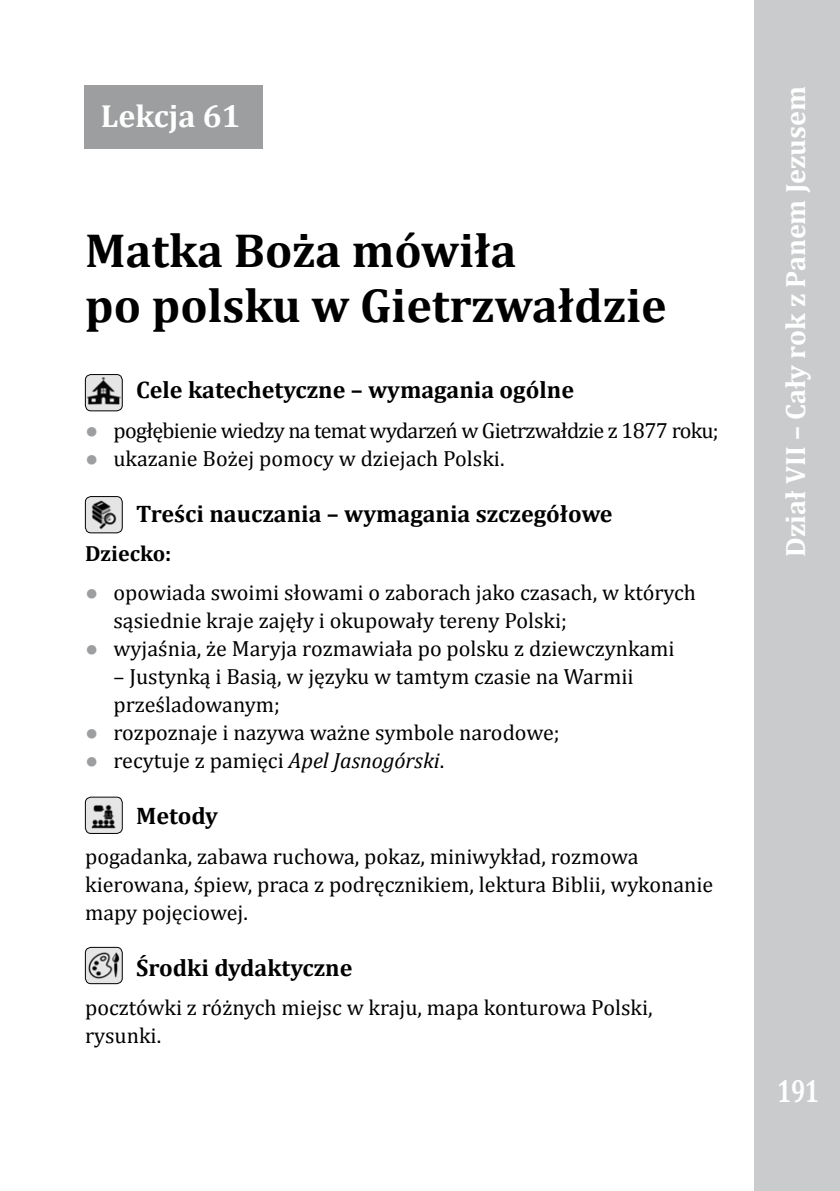
<style>
.page{position:relative;width:840px;height:1191px;background:#fff}
.page>*{position:absolute;margin:0;border:0;box-sizing:border-box;transform-origin:0 0}
.t1{font:700 48px/55.2px "Cambria";color:#000}
.t2{font:700 32px "Cambria";color:#fff}
.t3{font:700 32px "Cambria";color:#fff;scale:.75 1}
.t4{font:700 28px "Cambria";color:#fff}
.t5{font:700 24px "Cambria";color:#000}
.t6{font:22px/28px "Cambria";color:#000}
.t7{font:22px "Cambria";letter-spacing:-.03em;color:#000}
.t8{font:700 22px "Cambria";color:#000}
.s1{font-family:"Arial";color:#9c9e9f}
.s2{font-style:italic}
</style>
<div class="page">
<div style="left:754px;top:0;width:85px;height:1191px;background:#c9cbcc"></div>
<div style="left:84px;top:85px;width:178px;height:64px;background:#9c9e9f"></div>
<img style="left:85px;top:374px;width:37px;height:37px">
<div style="left:85px;top:374px;width:37px;height:37px;border:1px solid #000;border-radius:6px"></div>
<img style="left:85px;top:496px;width:37px;height:37px">
<div style="left:85px;top:496px;width:37px;height:37px;border:1px solid #000;border-radius:6px"></div>
<img style="left:85px;top:797px;width:37px;height:36px">
<div style="left:85px;top:797px;width:37px;height:36px;border:1px solid #000;border-radius:6px"></div>
<img style="left:85px;top:947px;width:37px;height:36px">
<div style="left:85px;top:947px;width:37px;height:37px;border:1px solid #000;border-radius:6px"></div>
<h2 class="t2" style="left:101px;top:93px;width:141px">Lekcja 61</h2>
<h1 class="t1" style="left:85px;top:221px;width:582px">Matka Boża mówiła<br>po polsku w Gietrzwałdzie</h1>
<p class="t5" style="left:136px;top:373px;width:439px">Cele katechetyczne – wymagania ogólne</p>
<p class="t7" style="left:85px;top:417px;width:634px"><span class="s1">●</span> pogłębienie wiedzy na temat wydarzeń w Gietrzwałdzie z 1877 roku;</p>
<p class="t6" style="left:85px;top:444px;width:420px"><span class="s1">●</span> ukazanie Bożej pomocy w dziejach Polski.</p>
<p class="t5" style="left:136px;top:496px;width:477px">Treści nauczania – wymagania szczegółowe</p>
<p class="t8" style="left:85px;top:538px;width:88px">Dziecko:</p>
<p class="t6" style="left:113px;top:579px;width:583px;text-indent:-28px"><span class="s1">●</span> opowiada swoimi słowami o zaborach jako czasach, w których sąsiednie kraje zajęły i okupowały tereny Polski;</p>
<p class="t6" style="left:85px;top:635px;width:590px"><span class="s1">●</span> wyjaśnia, że Maryja rozmawiała po polsku z dziewczynkami</p>
<p class="t6" style="left:113px;top:663px;width:521px">– Justynką i Basią, w języku w tamtym czasie na Warmii prześladowanym;</p>
<p class="t6" style="left:85px;top:719px;width:476px"><span class="s1">●</span> rozpoznaje i nazywa ważne symbole narodowe;</p>
<p class="t6" style="left:85px;top:747px;width:360px"><span class="s1">●</span> recytuje z pamięci <span class="s2">Apel Jasnogórski</span>.</p>
<p class="t5" style="left:136px;top:799px;width:83px">Metody</p>
<p class="t6" style="left:85px;top:842px;width:629px">pogadanka, zabawa ruchowa, pokaz, miniwykład, rozmowa kierowana, śpiew, praca z podręcznikiem, lektura Biblii, wykonanie mapy pojęciowej.</p>
<p class="t5" style="left:136px;top:950px;width:218px">Środki dydaktyczne</p>
<p class="t6" style="left:85px;top:993px;width:568px">pocztówki z różnych miejsc w kraju, mapa konturowa Polski, rysunki.</p>
<p class="t4" style="left:775px;top:556px;width:472px;rotate:-90deg">Dział VII – Cały rok z Panem Jezusem</p>
<h2 class="t3" style="left:776px;top:1068px;width:57px">191</h2>
</div>
